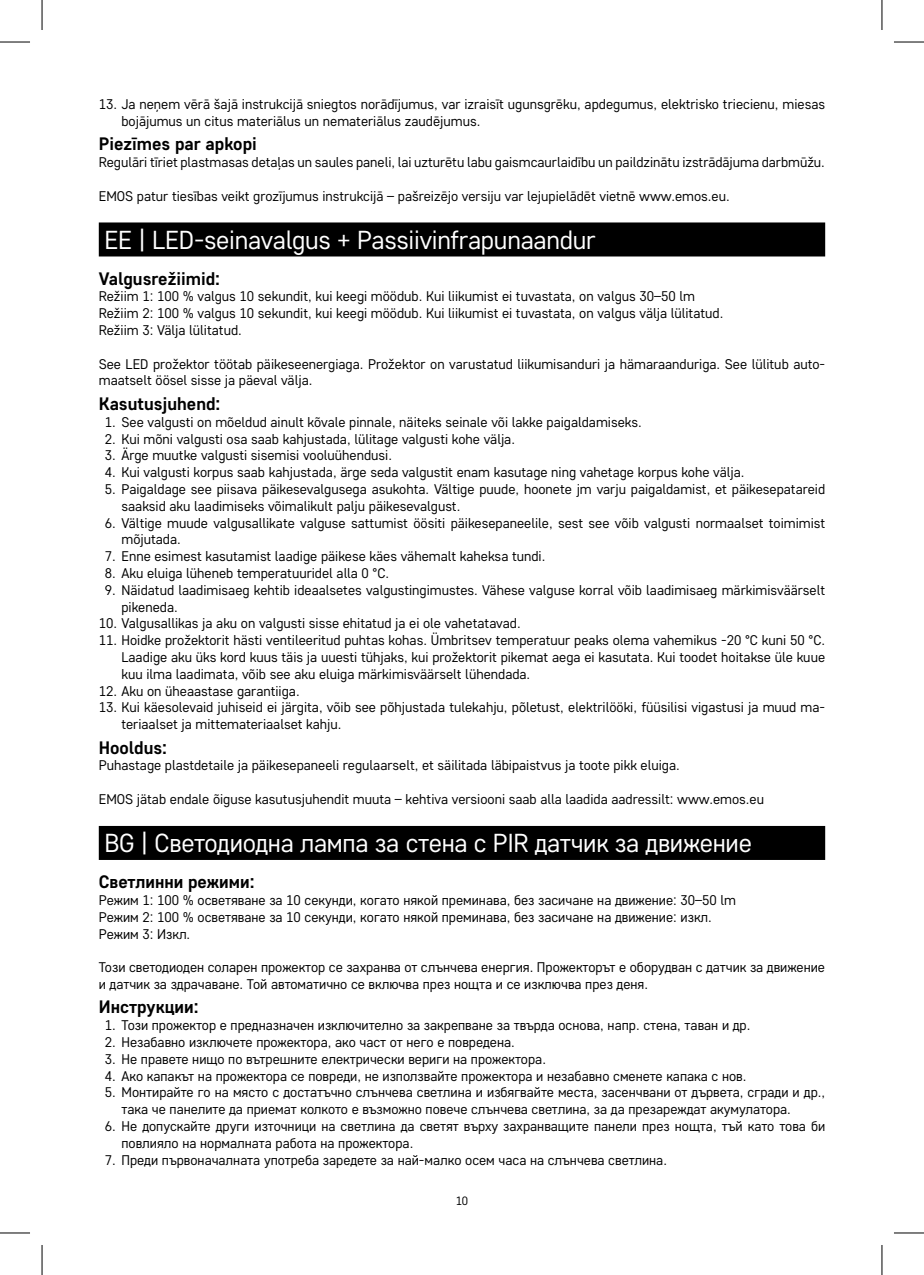
<style>
.page{position:relative;width:924px;height:1275px;background:#fff}
.page>*{position:absolute;margin:0;border:0;box-sizing:border-box;transform-origin:0 0}
.t1{font:26px "Core Sans D35";letter-spacing:-.01em;color:#fff}
.t2{font:700 18px "Core Sans D55";color:#000}
.t3{font:14px/16.8px "Core Sans D35";color:#000}
.t4{font:12px "Core Sans D35";color:#000}
</style>
<div class="page">
<div style="left:99px;top:222px;width:725px;height:34px;background:#000"></div>
<div style="left:99px;top:826px;width:725px;height:34px;background:#000"></div>
<hr style="left:0;top:42px;width:30px;height:1px;background:#000">
<hr style="left:893px;top:42px;width:30px;height:1px;background:#000">
<hr style="left:0;top:1232px;width:30px;height:1px;background:#000">
<hr style="left:893px;top:1232px;width:30px;height:1px;background:#000">
<hr style="left:42px;top:0;width:1px;height:30px;background:#000">
<hr style="left:42px;top:1245px;width:1px;height:30px;background:#000">
<hr style="left:881px;top:0;width:1px;height:30px;background:#000">
<hr style="left:881px;top:1245px;width:1px;height:30px;background:#000">
<p class="t3" style="left:121px;top:95px;width:704px;text-indent:-23px">13. Ja neņem vērā šajā instrukcijā sniegtos norādījumus, var izraisīt ugunsgrēku, apdegumus, elektrisko triecienu, miesas bojājumus un citus materiālus un nemateriālus zaudējumus.</p>
<p class="t2" style="left:99px;top:132px;width:159px">Piezīmes par apkopi</p>
<p class="t3" style="left:99px;top:153px;width:727px">Regulāri tīriet plastmasas detaļas un saules paneli, lai uzturētu labu gaismcaurlaidību un paildzinātu izstrādājuma darbmūžu.</p>
<p class="t3" style="left:99px;top:187px;width:632px">EMOS patur tiesības veikt grozījumus instrukcijā – pašreizējo versiju var lejupielādēt vietnē www.emos.eu.</p>
<h1 class="t1" style="left:104px;top:223px;width:492px">EE | LED-seinavalgus + Passiivinfrapunaandur</h1>
<p class="t2" style="left:99px;top:266px;width:123px">Valgusrežiimid:</p>
<p class="t3" style="left:99px;top:288px;width:626px">Režiim 1: 100 % valgus 10 sekundit, kui keegi möödub. Kui liikumist ei tuvastata, on valgus 30–50 lm<br>Režiim 2: 100 % valgus 10 sekundit, kui keegi möödub. Kui liikumist ei tuvastata, on valgus välja lülitatud.<br>Režiim 3: Välja lülitatud.</p>
<p class="t3" style="left:99px;top:355px;width:727px">See LED prožektor töötab päikeseenergiaga. Prožektor on varustatud liikumisanduri ja hämaraanduriga. See lülitub auto&shy;maatselt öösel sisse ja päeval välja.</p>
<p class="t2" style="left:99px;top:392px;width:123px">Kasutusjuhend:</p>
<p class="t3" style="left:105px;top:413px;width:538px">1. See valgusti on mõeldud ainult kõvale pinnale, näiteks seinale või lakke paigaldamiseks.</p>
<p class="t3" style="left:105px;top:430px;width:411px">2. Kui mõni valgusti osa saab kahjustada, lülitage valgusti kohe välja.</p>
<p class="t3" style="left:105px;top:446px;width:288px">3. Ärge muutke valgusti sisemisi vooluühendusi.</p>
<p class="t3" style="left:105px;top:463px;width:641px">4. Kui valgusti korpus saab kahjustada, ärge seda valgustit enam kasutage ning vahetage korpus kohe välja.</p>
<p class="t3" style="left:121px;top:480px;width:705px;text-indent:-17px">5. Paigaldage see piisava päikesevalgusega asukohta. Vältige puude, hoonete jm varju paigaldamist, et päikesepatareid saaksid aku laadimiseks võimalikult palju päikesevalgust.</p>
<p class="t3" style="left:121px;top:514px;width:704px;text-indent:-17px">6. Vältige muude valgusallikate valguse sattumist öösiti päikesepaneelile, sest see võib valgusti normaalset toimimist mõjutada.</p>
<p class="t3" style="left:105px;top:547px;width:442px">7. Enne esimest kasutamist laadige päikese käes vähemalt kaheksa tundi.</p>
<p class="t3" style="left:105px;top:564px;width:286px">8. Aku eluiga lüheneb temperatuuridel alla 0 °C.</p>
<p class="t3" style="left:121px;top:581px;width:705px;text-indent:-17px">9. Näidatud laadimisaeg kehtib ideaalsetes valgustingimustes. Vähese valguse korral võib laadimisaeg märkimisväärselt pikeneda.</p>
<p class="t3" style="left:99px;top:614px;width:423px">10. Valgusallikas ja aku on valgusti sisse ehitatud ja ei ole vahetatavad.</p>
<p class="t3" style="left:121px;top:631px;width:704px;text-align:justify;text-indent:-23px">11. Hoidke prožektorit hästi ventileeritud puhtas kohas. Ümbritsev temperatuur peaks olema vahemikus -20 °C kuni 50 °C.<br>Laadige aku üks kord kuus täis ja uuesti tühjaks, kui prožektorit pikemat aega ei kasutata. Kui toodet hoitakse üle kuue kuu ilma laadimata, võib see aku eluiga märkimisväärselt lühendada.</p>
<p class="t3" style="left:99px;top:682px;width:202px">12. Aku on üheaastase garantiiga.</p>
<p class="t3" style="left:121px;top:698px;width:704px;text-indent:-23px">13. Kui käesolevaid juhiseid ei järgita, võib see põhjustada tulekahju, põletust, elektrilööki, füüsilisi vigastusi ja muud ma&shy;teriaalset ja mittemateriaalset kahju.</p>
<p class="t2" style="left:99px;top:735px;width:70px">Hooldus:</p>
<p class="t3" style="left:99px;top:756px;width:582px">Puhastage plastdetaile ja päikesepaneeli regulaarselt, et säilitada läbipaistvus ja toote pikk eluiga.</p>
<p class="t3" style="left:99px;top:790px;width:666px">EMOS jätab endale õiguse kasutusjuhendit muuta – kehtiva versiooni saab alla laadida aadressilt: www.emos.eu</p>
<h1 class="t1" style="left:104px;top:826px;width:648px">BG | Светодиодна лампа за стена с PIR датчик за движение</h1>
<p class="t2" style="left:99px;top:870px;width:157px">Светлинни режими:</p>
<p class="t3" style="left:99px;top:891px;width:638px">Режим 1: 100 % осветяване за 10 секунди, когато някой преминава, без засичане на движение: 30–50 lm<br>Режим 2: 100 % осветяване за 10 секунди, когато някой преминава, без засичане на движение: изкл.<br>Режим 3: Изкл.</p>
<p class="t3" style="left:99px;top:958px;width:727px">Този светодиоден соларен прожектор се захранва от слънчева енергия. Прожекторът е оборудван с датчик за движение и датчик за здрачаване. Той автоматично се включва през нощта и се изключва през деня.</p>
<p class="t2" style="left:99px;top:995px;width:101px">Инструкции:</p>
<p class="t3" style="left:105px;top:1016px;width:647px">1. Този прожектор е предназначен изключително за закрепване за твърда основа, напр. стена, таван и др.</p>
<p class="t3" style="left:105px;top:1033px;width:411px">2. Незабавно изключете прожектора, ако част от него е повредена.</p>
<p class="t3" style="left:105px;top:1050px;width:442px">3. Не правете нищо по вътрешните електрически вериги на прожектора.</p>
<p class="t3" style="left:105px;top:1066px;width:643px">4. Ако капакът на прожектора се повреди, не използвайте прожектора и незабавно сменете капака с нов.</p>
<p class="t3" style="left:121px;top:1083px;width:705px;text-indent:-17px">5. Монтирайте го на място с достатъчно слънчева светлина и избягвайте места, засенчвани от дървета, сгради и др., така че панелите да приемат колкото е възможно повече слънчева светлина, за да презареждат акумулатора.</p>
<p class="t3" style="left:121px;top:1117px;width:705px;text-indent:-17px">6. Не допускайте други източници на светлина да светят върху захранващите панели през нощта, тъй като това би повлияло на нормалната работа на прожектора.</p>
<p class="t3" style="left:105px;top:1150px;width:563px">7. Преди първоначалната употреба заредете за най-малко осем часа на слънчева светлина.</p>
<p class="t4" style="left:455px;top:1192px;width:14px">10</p>
</div>
